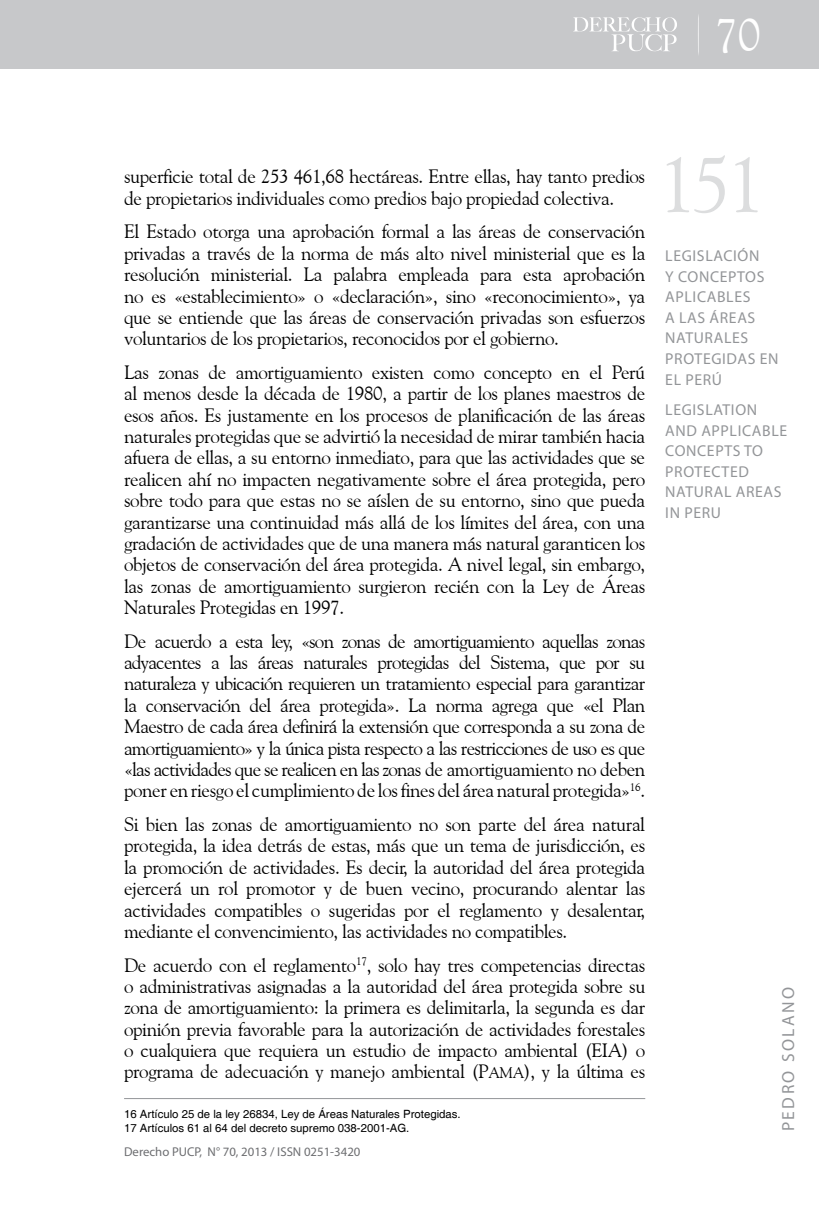
<style>
.page{position:relative;width:819px;height:1206px;background:#fff}
.page>*{position:absolute;margin:0;border:0;box-sizing:border-box;transform-origin:0 0}
.t1{font:78.75px "Goudy Old Style BT";color:#dcddde}
.t2{font:46.38px "Goudy Old Style BT";color:#fff}
.t3{font:19.25px/21.3px "Goudy Old Style BT";letter-spacing:-.02em;color:#000;text-align:justify}
.t4{font:17.5px "Myriad Pro";letter-spacing:.14em;color:#939598}
.t5{font:15.75px/20.7px "Myriad Pro";letter-spacing:.04em;color:#939598}
.t6{font:12.78px "Myriad Pro";color:#6d6e71}
.t7{font:11.38px/14px "Helvetica";color:#000}
.s1{font-family:"Goudy Old Style BT Roman SC800"}
.s2{font-family:"Goudy Old Style BT Roman SC800";font-size:15.4px}
</style>
<div class="page">
<div style="left:0;top:0;width:819px;height:69px;background:#c7c8ca"></div>
<svg style="left:573px;top:17px;width:104px;height:34px"></svg>
<hr style="left:124px;top:1098px;width:521px;height:1px;background:#939598">
<h2 class="t2" style="left:714px;top:6px;width:47px">70</h2>
<p class="t3" style="left:124px;top:166px;width:522px">superficie total de 253 461,68 hectáreas. Entre ellas, hay tanto predios de propietarios individuales como predios bajo propiedad colectiva.</p>
<p class="t3" style="left:124px;top:221px;width:522px">El Estado otorga una aprobación formal a las áreas de conservación privadas a través de la norma de más alto nivel ministerial que es la resolución ministerial. La palabra empleada para esta aprobación no es «establecimiento» o «declaración», sino «reconocimiento», ya que se entiende que las áreas de conservación privadas son esfuerzos voluntarios de los propietarios, reconocidos por el gobierno.</p>
<p class="t3" style="left:124px;top:361px;width:522px">Las zonas de amortiguamiento existen como concepto en el Perú al menos desde la década de 1980, a partir de los planes maestros de esos años. Es justamente en los procesos de planificación de las áreas naturales protegidas que se advirtió la necesidad de mirar también hacia afuera de ellas, a su entorno inmediato, para que las actividades que se realicen ahí no impacten negativamente sobre el área protegida, pero sobre todo para que estas no se aíslen de su entorno, sino que pueda garantizarse una continuidad más allá de los límites del área, con una gradación de actividades que de una manera más natural garanticen los objetos de conservación del área protegida. A nivel legal, sin embargo, las zonas de amortiguamiento surgieron recién con la Ley de Áreas Naturales Protegidas en 1997.</p>
<p class="t3" style="left:124px;top:630px;width:522px">De acuerdo a esta ley, «son zonas de amortiguamiento aquellas zonas adyacentes a las áreas naturales protegidas del Sistema, que por su naturaleza y ubicación requieren un tratamiento especial para garantizar la conservación del área protegida». La norma agrega que «el Plan Maestro de cada área definirá la extensión que corresponda a su zona de amortiguamiento» y la única pista respecto a las restricciones de uso es que «las actividades que se realicen en las zonas de amortiguamiento no deben poner en riesgo el cumplimiento de los fines del área natural protegida»<sup>16</sup>.</p>
<p class="t3" style="left:124px;top:813px;width:522px">Si bien las zonas de amortiguamiento no son parte del área natural protegida, la idea detrás de estas, más que un tema de jurisdicción, es la promoción de actividades. Es decir, la autoridad del área protegida ejercerá un rol promotor y de buen vecino, procurando alentar las actividades compatibles o sugeridas por el reglamento y desalentar, mediante el convencimiento, las actividades no compatibles.</p>
<p class="t3" style="left:124px;top:954px;width:522px">De acuerdo con el reglamento<sup>17</sup>, solo hay tres competencias directas o administrativas asignadas a la autoridad del área protegida sobre su zona de amortiguamiento: la primera es delimitarla, la segunda es dar opinión previa favorable para la autorización de actividades forestales o cualquiera que requiera un estudio de impacto ambiental (EIA) o programa de adecuación y manejo ambiental (<span class="s1">P</span><span class="s2">AMA</span>), y la última es</p>
<p class="t7" style="left:124px;top:1106px;width:338px">16 Artículo 25 de la ley 26834, Ley de Áreas Naturales Protegidas.<br>17 Artículos 61 al 64 del decreto supremo 038-2001-AG.</p>
<p class="t6" style="left:124px;top:1144px;width:160px">DERECHO PUCP, N° 70, 2013 / ISSN</p>
<p class="t6" style="left:304px;top:1144px;width:58px">0251-3420</p>
<h1 class="t1" style="left:657px;top:136px;width:109px">151</h1>
<p class="t5" style="left:665px;top:245px;width:115px">LEGISLACIÓN<br>Y CONCEPTOS<br>APLICABLES<br>A LAS ÁREAS<br>NATURALES<br>PROTEGIDAS EN<br>EL PERÚ</p>
<p class="t5" style="left:665px;top:399px;width:123px">LEGISLATION<br>AND APPLICABLE<br>CONCEPTS TO<br>PROTECTED<br>NATURAL AREAS<br>IN PERU</p>
<p class="t4" style="left:777px;top:1131px;width:146px;rotate:-90deg">P EDRO SOLANO</p>
</div>
